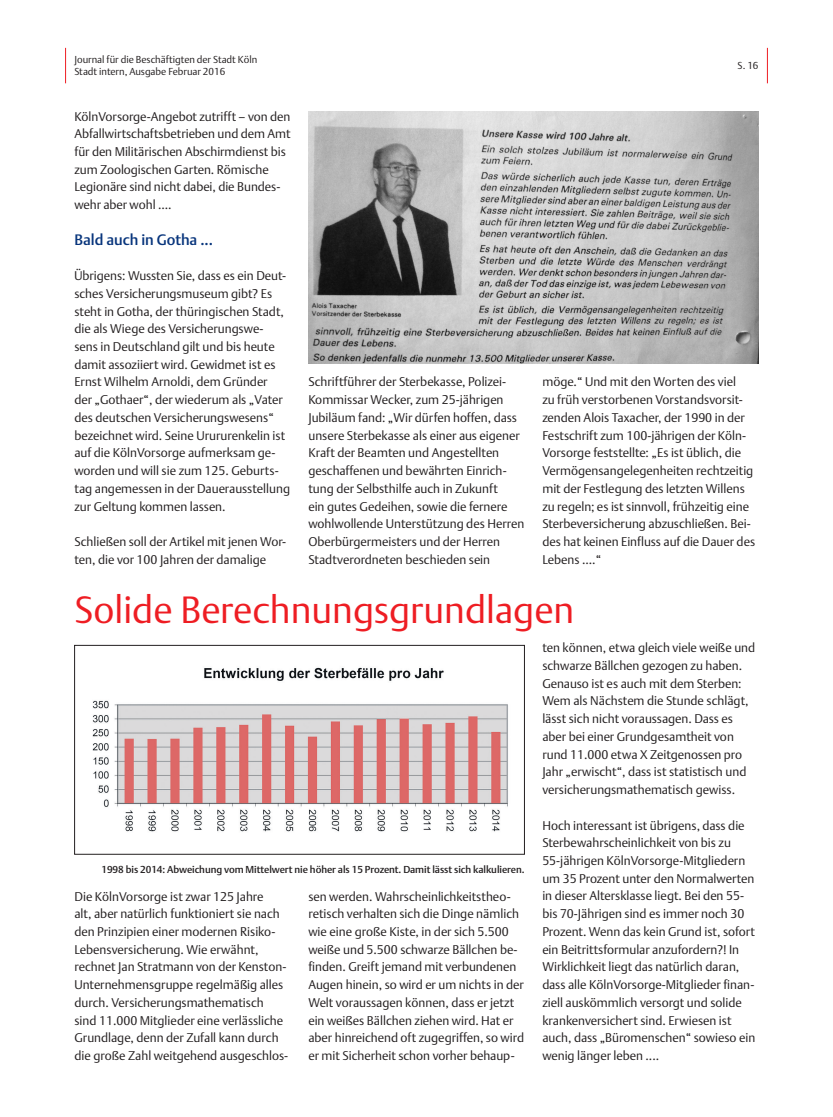
<style>
.page{position:relative;width:833px;height:1117px;background:#fff}
.page>*{position:absolute;margin:0;border:0;box-sizing:border-box;transform-origin:0 0}
.t1{font:37.5px "DTL Argo T Light";color:#ee1d23}
.t2{font:15px "DTL Argo T Medium";color:#08357c}
.t3{font:12.5px/17.8px "DTL Argo T Light";color:#231f20}
.t4{font:10px "DTL Argo T Medium";letter-spacing:-.005em;color:#231f20}
.t5{font:10px/12px "DTL Argo T Light";color:#231f20}
</style>
<div class="page">
<hr style="left:767px;top:48px;width:1px;height:35px;background:#ee1d23">
<hr style="left:65px;top:48px;width:1px;height:35px;background:#ee1d23">
<img style="left:308px;top:112px;width:450px;height:251px">
<img style="left:92px;top:667px;width:416px;height:165px">
<div style="left:74px;top:645px;width:450px;height:209px;border:1px solid #231f20"></div>
<p class="t5" style="left:74px;top:53px;width:184px">Journal für die Beschäftigten der Stadt Köln<br>Stadt intern, Ausgabe Februar 2016</p>
<p class="t5" style="left:737px;top:59px;width:22px">S. 16</p>
<p class="t3" style="left:74px;top:107px;width:218px">KölnVorsorge-Angebot zutrifft – von den Abfallwirtschaftsbetrieben und dem Amt für den Militärischen Abschirmdienst bis zum Zoologischen Garten. Römische Legionäre sind nicht dabei, die Bundes&shy;wehr aber wohl ....</p>
<p class="t2" style="left:74px;top:230px;width:140px">Bald auch in Gotha ...</p>
<p class="t3" style="left:74px;top:267px;width:217px">Übrigens: Wussten Sie, dass es ein Deut&shy;sches Versicherungsmuseum gibt? Es steht in Gotha, der thüringischen Stadt, die als Wiege des Versicherungswe&shy;sens in Deutschland gilt und bis heute damit assoziiert wird. Gewidmet ist es Ernst Wilhelm Arnoldi, dem Gründer<br>der „Gothaer“, der wiederum als „Vater des deutschen Versicherungswesens“ bezeichnet wird. Seine Urururenkelin ist auf die KölnVorsorge aufmerksam ge&shy;worden und will sie zum 125. Geburts&shy;tag angemessen in der Dauerausstellung zur Geltung kommen lassen.</p>
<p class="t3" style="left:74px;top:532px;width:213px">Schließen soll der Artikel mit jenen Wor&shy;ten, die vor 100 Jahren der damalige</p>
<p class="t3" style="left:308px;top:373px;width:217px">Schriftführer der Sterbekasse, Polizei-Kommissar Wecker, zum 25-jährigen Jubiläum fand: „Wir dürfen hoffen, dass unsere Sterbekasse als einer aus eigener Kraft der Beamten und Angestellten geschaffenen und bewährten Einrich&shy;tung der Selbsthilfe auch in Zukunft<br>ein gutes Gedeihen, sowie die fernere wohlwollende Unterstützung des Herren Oberbürgermeisters und der Herren Stadtverordneten beschieden sein</p>
<p class="t3" style="left:542px;top:373px;width:214px">möge.“ Und mit den Worten des viel<br>zu früh verstorbenen Vorstandsvorsit&shy;zenden Alois Taxacher, der 1990 in der Festschrift zum 100-jährigen der Köln-Vorsorge feststellte: „Es ist üblich, die Vermögensangelegenheiten rechtzeitig mit der Festlegung des letzten Willens zu regeln; es ist sinnvoll, frühzeitig eine Sterbeversicherung abzuschließen. Bei&shy;des hat keinen Einfluss auf die Dauer des Lebens ....“</p>
<h1 class="t1" style="left:74px;top:587px;width:501px">Solide Berechnungsgrundlagen</h1>
<p class="t4" style="left:101px;top:863px;width:425px">1998 bis 2014: Abweichung vom Mittelwert nie höher als 15 Prozent. Damit lässt sich kalkulieren.</p>
<p class="t3" style="left:74px;top:886px;width:215px">Die KölnVorsorge ist zwar 125 Jahre<br>alt, aber natürlich funktioniert sie nach den Prinzipien einer modernen Risiko-Lebensversicherung. Wie erwähnt, rechnet Jan Stratmann von der Kenston-Unternehmensgruppe regelmäßig alles durch. Versicherungsmathematisch sind 11.000 Mitglieder eine verlässliche Grundlage, denn der Zufall kann durch die große Zahl weitgehend ausgeschlos-</p>
<p class="t3" style="left:308px;top:886px;width:217px">sen werden. Wahrscheinlichkeitstheo&shy;retisch verhalten sich die Dinge nämlich wie eine große Kiste, in der sich 5.500 weiße und 5.500 schwarze Bällchen be&shy;finden. Greift jemand mit verbundenen Augen hinein, so wird er um nichts in der Welt voraussagen können, dass er jetzt ein weißes Bällchen ziehen wird. Hat er aber hinreichend oft zugegriffen, so wird er mit Sicherheit schon vorher behaup-</p>
<p class="t3" style="left:542px;top:638px;width:214px">ten können, etwa gleich viele weiße und schwarze Bällchen gezogen zu haben.<br>Genauso ist es auch mit dem Sterben:<br>Wem als Nächstem die Stunde schlägt, lässt sich nicht voraussagen. Dass es aber bei einer Grundgesamtheit von rund 11.000 etwa X Zeitgenossen pro Jahr „erwischt“, dass ist statistisch und versicherungsmathematisch gewiss.</p>
<p class="t3" style="left:542px;top:816px;width:214px">Hoch interessant ist übrigens, dass die Sterbewahrscheinlichkeit von bis zu 55-jährigen KölnVorsorge-Mitgliedern um 35 Prozent unter den Normalwerten in dieser Altersklasse liegt. Bei den 55- bis 70-Jährigen sind es immer noch 30<br>Prozent. Wenn das kein Grund ist, sofort ein Beitrittsformular anzufordern?! In Wirklichkeit liegt das natürlich daran, dass alle KölnVorsorge-Mitglieder finan&shy;ziell auskömmlich versorgt und solide krankenversichert sind. Erwiesen ist auch, dass „Büromenschen“ sowieso ein wenig länger leben ....</p>
</div>
